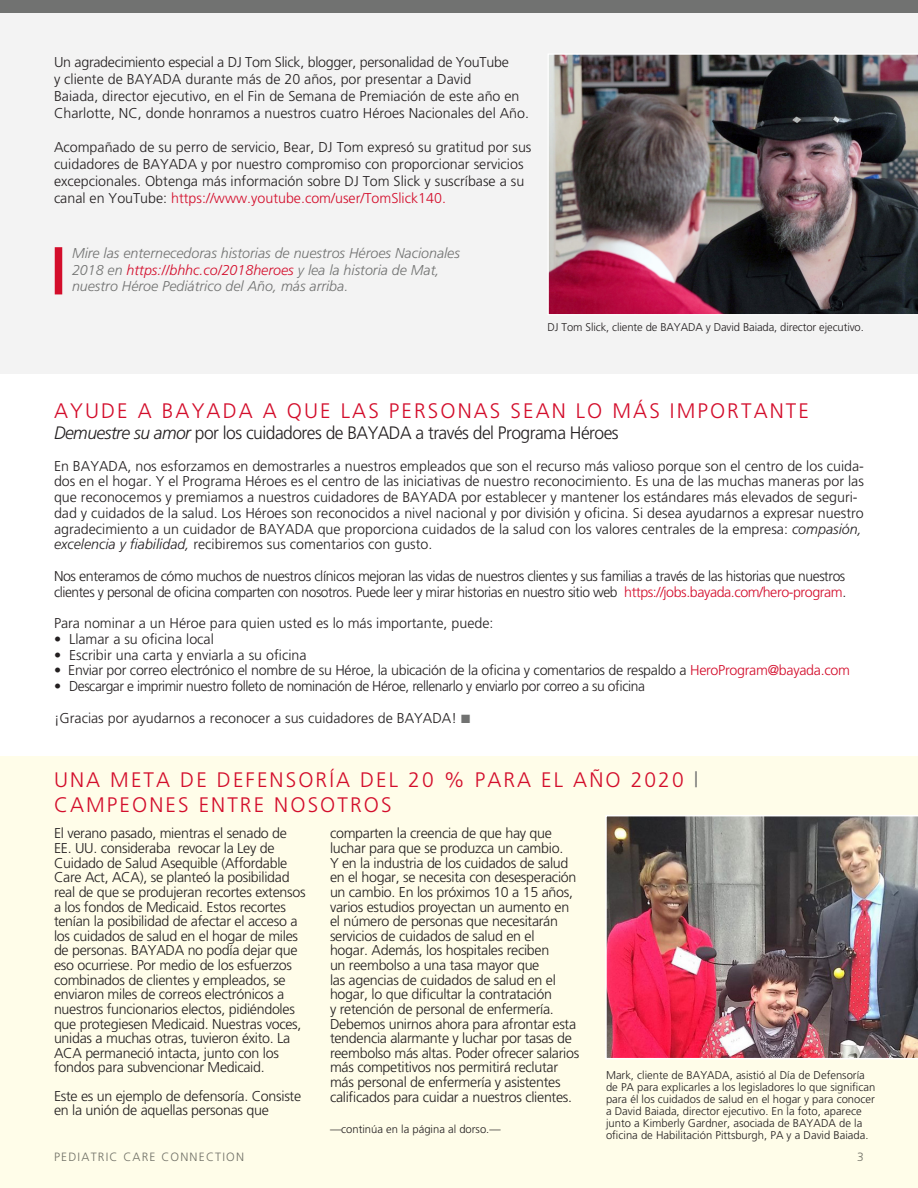
<style>
.page{position:relative;width:918px;height:1188px;background:#fff}
.page>*{position:absolute;margin:0;border:0;box-sizing:border-box;transform-origin:0 0}
.t1{font:300 21px/25.2px "Frutiger";letter-spacing:.1em;color:#d30d2b}
.t2{font:300 18px "Frutiger";letter-spacing:-.03em;color:#231f20}
.t3{font:300 14.25px/14.5px "Frutiger";letter-spacing:-.02em;color:#231f20}
.t4{font:300 14.25px/17.1px "Frutiger";color:#231f20}
.t5{font:italic 300 14.25px/16.5px "Frutiger";color:#717271}
.t6{font:300 12px "Frutiger";letter-spacing:.1em;color:#717271}
.t7{font:300 11.25px/12px "Frutiger";color:#231f20}
.s1{color:#d30d2b}
.s2{font-style:italic}
.s3{color:#717271}
</style>
<div class="page">
<div style="left:0;top:0;width:918px;height:14px;background:#717271"></div>
<div style="left:0;top:14px;width:918px;height:360px;background:#f3f3f3"></div>
<div style="left:0;top:756px;width:918px;height:432px;background:#fffde9"></div>
<img style="left:605px;top:815px;width:313px;height:244px">
<img style="left:548px;top:54px;width:370px;height:261px">
<div style="left:55px;top:247px;width:7px;height:47px;background:#d30d2b"></div>
<p class="t4" style="left:54px;top:53px;width:477px">Un agradecimiento especial a DJ Tom Slick, blogger, personalidad de YouTube<br>y cliente de BAYADA durante más de 20 años, por presentar a David<br>Baiada, director ejecutivo, en el Fin de Semana de Premiación de este año en Charlotte, NC, donde honramos a nuestros cuatro Héroes Nacionales del Año.</p>
<p class="t4" style="left:54px;top:139px;width:479px">Acompañado de su perro de servicio, Bear, DJ Tom expresó su gratitud por sus cuidadores de BAYADA y por nuestro compromiso con proporcionar servicios excepcionales. Obtenga más información sobre DJ Tom Slick y suscríbase a su canal en YouTube: <span class="s1">https://www.youtube.com/user/TomSlick140.</span></p>
<p class="t5" style="left:72px;top:245px;width:389px">Mire las enternecedoras historias de nuestros Héroes Nacionales<br>2018 en <span class="s1">https://bhhc.co/2018heroes</span> y lea la historia de Mat, nuestro Héroe Pediátrico del Año, más arriba.</p>
<p class="t7" style="left:548px;top:321px;width:318px">DJ Tom Slick, cliente de BAYADA y David Baiada, director ejecutivo.</p>
<p class="t1" style="left:54px;top:398px;width:756px">AYUDE A BAYADA A QUE LAS PERSONAS SEAN LO MÁS IMPORTANTE</p>
<p class="t2" style="left:54px;top:423px;width:566px"><span class="s2">Demuestre su amor</span> por los cuidadores de BAYADA a través del Programa Héroes</p>
<p class="t4" style="left:54px;top:458px;width:811px;line-height:15.8px">En BAYADA, nos esforzamos en demostrarles a nuestros empleados que son el recurso más valioso porque son el centro de los cuida&shy;dos en el hogar. Y el Programa Héroes es el centro de las iniciativas de nuestro reconocimiento. Es una de las muchas maneras por las que reconocemos y premiamos a nuestros cuidadores de BAYADA por establecer y mantener los estándares más elevados de seguri&shy;dad y cuidados de la salud. Los Héroes son reconocidos a nivel nacional y por división y oficina. Si desea ayudarnos a expresar nuestro agradecimiento a un cuidador de BAYADA que proporciona cuidados de la salud con los valores centrales de la empresa: <span class="s2">compasión, excelencia y fiabilidad,</span> recibiremos sus comentarios con gusto.</p>
<p class="t3" style="left:54px;top:568px;width:794px;line-height:15.8px">Nos enteramos de cómo muchos de nuestros clínicos mejoran las vidas de nuestros clientes y sus familias a través de las historias que nuestros clientes y personal de oficina comparten con nosotros. Puede leer y mirar historias en nuestro sitio web <span class="s1">https://jobs.bayada.com/hero-program</span>.</p>
<p class="t4" style="left:54px;top:615px;width:441px">Para nominar a un Héroe para quien usted es lo más importante, puede:</p>
<p class="t4" style="left:54px;top:630px;width:161px">• Llamar a su oficina local</p>
<p class="t4" style="left:54px;top:646px;width:254px">• Escribir una carta y enviarla a su oficina</p>
<p class="t3" style="left:54px;top:663px;width:797px">• Enviar por correo electrónico el nombre de su Héroe, la ubicación de la oficina y comentarios de respaldo a <span class="s1">HeroProgram@bayada.com</span></p>
<p class="t3" style="left:54px;top:679px;width:592px">• Descargar e imprimir nuestro folleto de nominación de Héroe, rellenarlo y enviarlo por correo a su oficina</p>
<p class="t4" style="left:54px;top:709px;width:418px">¡Gracias por ayudarnos a reconocer a sus cuidadores de BAYADA! <span class="s3">■</span></p>
<p class="t1" style="left:54px;top:767px;width:646px">UNA META DE DEFENSORÍA DEL 20 % PARA EL AÑO 2020 <span class="s3">|<br></span>CAMPEONES ENTRE NOSOTROS</p>
<p class="t3" style="left:54px;top:826px;width:253px">El verano pasado, mientras el senado de EE. UU. consideraba revocar la Ley de Cuidado de Salud Asequible (Affordable Care Act, ACA), se planteó la posibilidad real de que se produjeran recortes extensos a los fondos de Medicaid. Estos recortes tenían la posibilidad de afectar el acceso a los cuidados de salud en el hogar de miles de personas. BAYADA no podía dejar que eso ocurriese. Por medio de los esfuerzos combinados de clientes y empleados, se enviaron miles de correos electrónicos a nuestros funcionarios electos, pidiéndoles que protegiesen Medicaid. Nuestras voces, unidas a muchas otras, tuvieron éxito. La ACA permaneció intacta, junto con los fondos para subvencionar Medicaid.</p>
<p class="t3" style="left:54px;top:1088px;width:249px">Este es un ejemplo de defensoría. Consiste en la unión de aquellas personas que</p>
<p class="t3" style="left:330px;top:826px;width:251px">comparten la creencia de que hay que luchar para que se produzca un cambio.<br>Y en la industria de los cuidados de salud en el hogar, se necesita con desesperación un cambio. En los próximos 10 a 15 años, varios estudios proyectan un aumento en el número de personas que necesitarán servicios de cuidados de salud en el<br>hogar. Además, los hospitales reciben<br>un reembolso a una tasa mayor que<br>las agencias de cuidados de salud en el hogar, lo que dificultar la contratación<br>y retención de personal de enfermería.<br>Debemos unirnos ahora para afrontar esta tendencia alarmante y luchar por tasas de reembolso más altas. Poder ofrecer salarios más competitivos nos permitirá reclutar más personal de enfermería y asistentes calificados para cuidar a nuestros clientes.</p>
<p class="t7" style="left:330px;top:1124px;width:172px">—continúa en la página al dorso.—</p>
<p class="t7" style="left:606px;top:1069px;width:271px">Mark, cliente de BAYADA, asistió al Día de Defensoría de PA para explicarles a los legisladores lo que significan para él los cuidados de salud en el hogar y para conocer a David Baiada, director ejecutivo. En la foto, aparece junto a Kimberly Gardner, asociada de BAYADA de la oficina de Habilitación Pittsburgh, PA y a David Baiada.</p>
<p class="t6" style="left:54px;top:1150px;width:192px">PEDIATRIC CARE CONNECTION</p>
<p class="t6" style="left:857px;top:1150px;width:8px">3</p>
</div>
